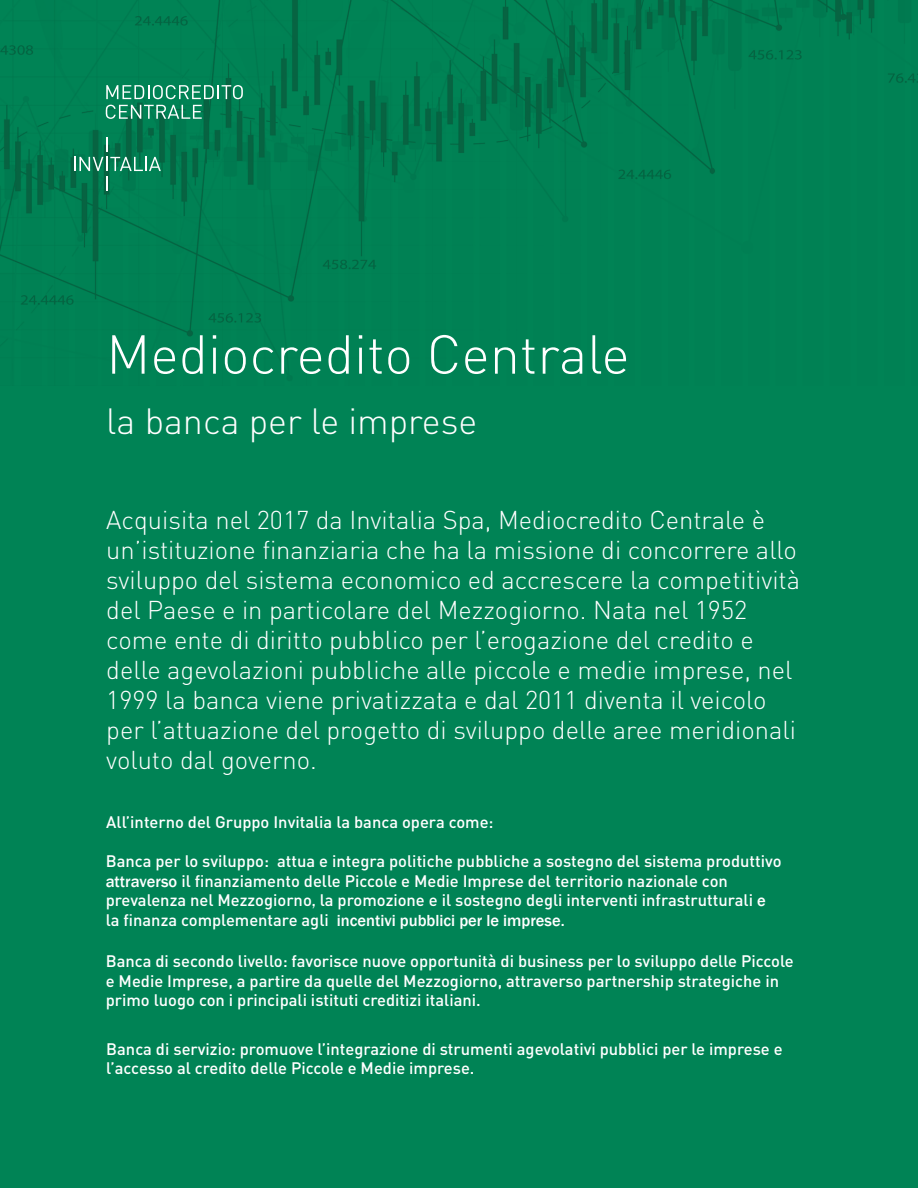
<style>
.page{position:relative;width:918px;height:1188px;background:#008355}
.page>*{position:absolute;margin:0;border:0;box-sizing:border-box;transform-origin:0 0}
.t1{font:300 54px "DIN";color:#fff}
.t2{font:300 36px "DIN";color:#fff}
.t3{font:300 25.5px/30px "DIN";color:#fff}
.t4{font:500 16.5px/19.5px "DIN";color:#fff}
.t5{font:500 16.5px "Franklin Gothic";color:#fff}
.s1{font-family:"Franklin Gothic"}
.s2{font-family:"DIN"}
</style>
<div class="page">
<img style="left:0;top:0;width:918px;height:380px">
<svg style="left:74px;top:138px;width:87px;height:52px"></svg>
<svg style="left:106px;top:85px;width:137px;height:14px"></svg>
<svg style="left:106px;top:105px;width:96px;height:14px"></svg>
<h1 class="t1" style="left:106px;top:321px;width:525px">Mediocredito Centrale</h1>
<h2 class="t2" style="left:106px;top:399px;width:372px">la banca per le imprese</h2>
<p class="t3" style="left:106px;top:505px;width:695px">Acquisita nel 2017 da Invitalia Spa, Mediocredito Centrale è un’istituzione finanziaria che ha la missione di concorrere allo sviluppo del sistema economico ed accrescere la competitività del Paese e in particolare del Mezzogiorno. Nata nel 1952 come ente di diritto pubblico per l’erogazione del credito e delle agevolazioni pubbliche alle piccole e medie imprese, nel 1999 la banca viene privatizzata e dal 2011 diventa il veicolo per l’attuazione del progetto di sviluppo delle aree meridionali voluto dal governo.</p>
<p class="t4" style="left:106px;top:811px;width:389px">All’interno del Gruppo Invitalia la banca opera come:</p>
<p class="t4" style="left:106px;top:851px;width:677px">Banca per lo sviluppo: attua e integra politiche pubbliche a sostegno del sistema produttivo <span class="s1">attraverso</span> il finanziamento delle Piccole e Medie Imprese del territorio nazionale con prevalenza nel Mezzogiorno<span class="s1">,</span> la promozione e il sostegno degli interventi infrastrutturali <span class="s1">e</span></p>
<p class="t5" style="left:106px;top:910px;width:460px"><span class="s2">la finanza complementare agli</span> incentivi pubblici per le imprese.</p>
<p class="t4" style="left:106px;top:951px;width:689px">Banca di secondo livello: favorisce nuove opportunità di business per lo sviluppo delle Piccole e Medie Imprese, a partire da quelle del Mezzogiorno, attraverso partnership strategiche in primo luogo con i principali istituti creditizi italiani.</p>
<p class="t4" style="left:106px;top:1039px;width:678px">Banca di servizio: promuove l’integrazione di strumenti agevolativi pubblici per le imprese e l’accesso al credito delle Piccole e Medie imprese.</p>
</div>
